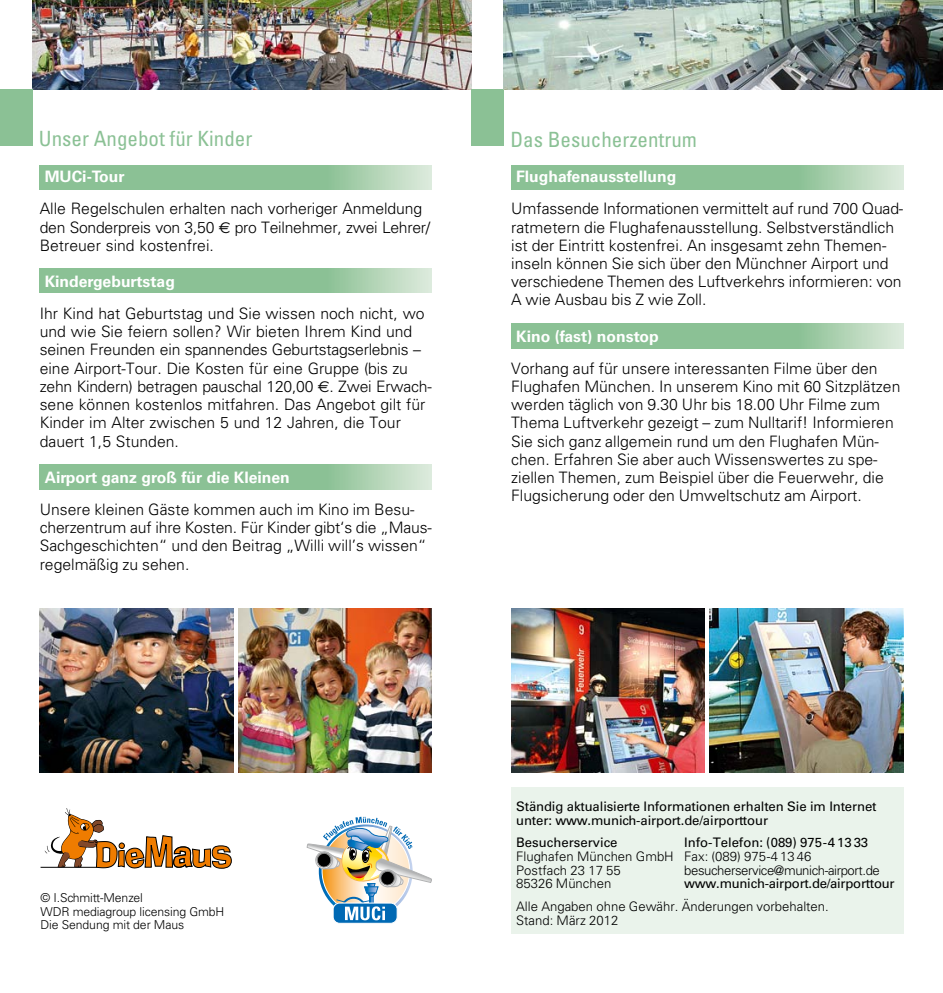
<style>
.page{position:relative;width:943px;height:993px;background:#fff}
.page>*{position:absolute;margin:0;border:0;box-sizing:border-box;transform-origin:0 0}
.t1{font:condensed 21px "Univers";color:#8bc195}
.t2{font:300 15.75px/18.2px "Univers";color:#000}
.t3{font:700 15.75px "Univers CE";color:#fff}
.t4{font:13.12px/13.7px "Univers";letter-spacing:-.01em;color:#000}
.t5{font:300 13.12px/13.7px "Univers";color:#000}
.t6{font:300 13.12px "Univers";letter-spacing:-.03em;color:#000}
.t7{font:300 12.25px/13.7px "Univers";letter-spacing:-.01em;color:#000}
.s1{font-family:"Euro Sans";font-weight:400}
</style>
<div class="page">
<img style="left:32px;top:0;width:439px;height:89px">
<div style="left:0;top:89px;width:32px;height:57px;background:#8bc195"></div>
<svg style="left:40px;top:165px;width:392px;height:25px;background:#96c69e"></svg>
<svg style="left:40px;top:268px;width:392px;height:25px;background:#96c69e"></svg>
<svg style="left:40px;top:464px;width:392px;height:25px;background:#96c69e"></svg>
<img style="left:238px;top:608px;width:194px;height:163px">
<svg style="left:333px;top:902px;width:64px;height:20px"></svg>
<div style="left:333px;top:902px;width:64px;height:21px;border:1px solid #fff;border-radius:6px"></div>
<svg style="left:307px;top:816px;width:125px;height:104px"></svg>
<hr style="left:41px;top:866px;width:55px;height:1px;background:#000">
<svg style="left:45px;top:808px;width:187px;height:60px"></svg>
<img style="left:40px;top:608px;width:193px;height:163px">
<div style="left:471px;top:89px;width:33px;height:57px;background:#8bc195"></div>
<img style="left:504px;top:0;width:439px;height:89px">
<div style="left:511px;top:787px;width:392px;height:146px;background:#eaf3eb"></div>
<svg style="left:511px;top:165px;width:392px;height:25px;background:#96c69e"></svg>
<svg style="left:511px;top:323px;width:392px;height:25px;background:#96c69e"></svg>
<img style="left:511px;top:608px;width:193px;height:163px">
<img style="left:709px;top:608px;width:194px;height:163px">
<h1 class="t1" style="left:39px;top:125px;width:215px">Unser Angebot für Kinder</h1>
<p class="t3" style="left:45px;top:167px;width:81px">MUCi-Tour</p>
<p class="t2" style="left:40px;top:199px;width:392px">Alle Regelschulen erhalten nach vorheriger Anmeldung den Sonderpreis von 3,50 <span class="s1">€</span> pro Teilnehmer, zwei Lehrer/<br>Betreuer sind kostenfrei.</p>
<p class="t3" style="left:45px;top:272px;width:132px">Kindergeburtstag</p>
<p class="t2" style="left:40px;top:304px;width:393px">Ihr Kind hat Geburtstag und Sie wissen noch nicht, wo und wie Sie feiern sollen? Wir bieten Ihrem Kind und seinen Freunden ein spannendes Geburtstagserlebnis – eine Airport-Tour. Die Kosten für eine Gruppe (bis zu zehn Kindern) betragen pauschal 120,00 <span class="s1">€</span>. Zwei Erwach&shy;sene können kostenlos mitfahren. Das Angebot gilt für Kinder im Alter zwischen 5 und 12 Jahren, die Tour dauert 1,5 Stunden.</p>
<p class="t3" style="left:45px;top:468px;width:247px">Airport ganz groß für die Kleinen</p>
<p class="t2" style="left:40px;top:500px;width:394px">Unsere kleinen Gäste kommen auch im Kino im Besu&shy;cherzentrum auf ihre Kosten. Für Kinder gibt‘s die „Maus-Sachgeschichten“ und den Beitrag „Willi will’s wissen“ regelmäßig zu sehen.</p>
<h1 class="t1" style="left:510px;top:126px;width:188px">Das Besucherzentrum</h1>
<p class="t3" style="left:516px;top:167px;width:162px">Flughafenausstellung</p>
<p class="t2" style="left:511px;top:199px;width:393px">Umfassende Informationen vermittelt auf rund 700 Quad&shy;ratmetern die Flughafenausstellung. Selbstverständlich ist der Eintritt kostenfrei. An insgesamt zehn Themen&shy;inseln können Sie sich über den Münchner Airport und verschiedene Themen des Luftverkehrs informieren: von A wie Ausbau bis Z wie Zoll.</p>
<p class="t3" style="left:516px;top:327px;width:144px">Kino (fast) nonstop</p>
<p class="t2" style="left:511px;top:359px;width:391px">Vorhang auf für unsere interessanten Filme über den Flughafen München. In unserem Kino mit 60 Sitzplätzen werden täglich von 9.30 Uhr bis 18.00 Uhr Filme zum Thema Luftverkehr gezeigt – zum Nulltarif! Informieren Sie sich ganz allgemein rund um den Flughafen Mün&shy;chen. Erfahren Sie aber auch Wissenswertes zu spe&shy;ziellen Themen, zum Beispiel über die Feuerwehr, die Flugsicherung oder den Umweltschutz am Airport.</p>
<p class="t7" style="left:41px;top:890px;width:185px">© I.Schmitt-Menzel<br>WDR mediagroup licensing GmbH<br>Die Sendung mit der Maus</p>
<p class="t4" style="left:516px;top:799px;width:362px">Ständig aktualisierte Informationen erhalten Sie im Internet unter: www.munich-airport.de/airporttour</p>
<p class="t4" style="left:516px;top:835px;width:103px">Besucherservice</p>
<p class="t4" style="left:684px;top:835px;width:185px">Info-Telefon: (089) 975-4 13 33</p>
<p class="t5" style="left:516px;top:849px;width:297px">Flughafen München GmbH Fax: (089) 975-4 13 46<br>Postfach 23 17 55</p>
<p class="t6" style="left:684px;top:861px;width:197px">besucherservice@munich-airport.de</p>
<p class="t5" style="left:516px;top:876px;width:97px">85326 München</p>
<p class="t4" style="left:684px;top:876px;width:212px">www.munich-airport.de/airporttour</p>
<p class="t5" style="left:516px;top:899px;width:314px">Alle Angaben ohne Gewähr. Änderungen vorbehalten.<br>Stand: März 2012</p>
</div>
